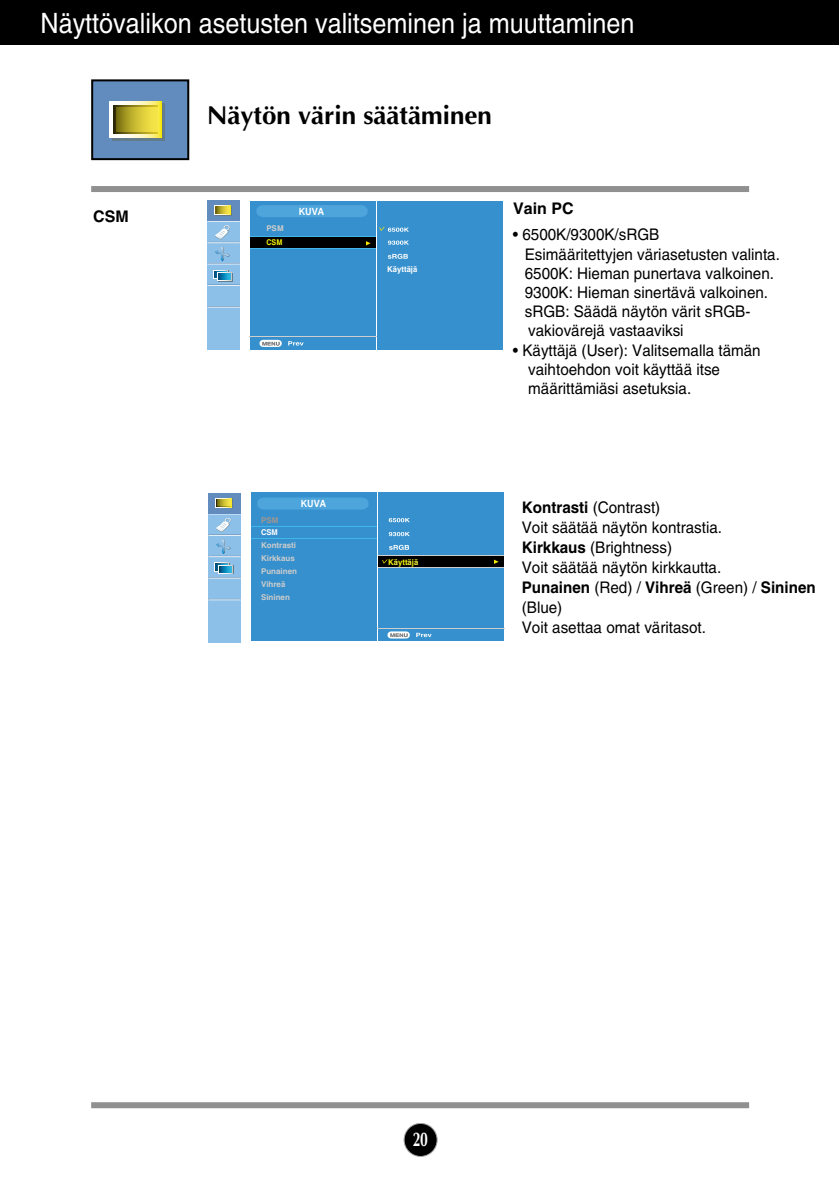
<style>
.page{position:relative;width:839px;height:1189px;background:#fff}
.page>*{position:absolute;margin:0;border:0;box-sizing:border-box;transform-origin:0 0}
.t1{font:28px "Helvetica";color:#fff;scale:.9 1}
.t2{font:700 26px "Optima";color:#000}
.t3{font:700 20px "Optima";color:#fff;scale:.7 1}
.t4{font:16px/19.2px "Helvetica";color:#000;scale:.95 1}
.t5{font:700 16px "Helvetica";color:#000}
.t6{font:700 10px "Svoboda FWF";color:#fff;scale:.9 1}
.t7{font:700 8px/13px "Helvetica";color:#ccc}
.t8{font:700 8px "Helvetica";color:#f8f400}
.t9{font:700 8px "Helvetica";color:#fff}
.t10{font:700 8px "Helvetica";color:#a19690}
.t11{font:700 8px "Helvetica";color:#fff;scale:.95 1}
.t12{font:700 8px "Svoboda FWF";color:#ccc}
.t13{font:700 8px "Svoboda FWF";color:#f8f400;scale:.9 1}
.s1{color:#fbf53a}
.s2{font-weight:700}
</style>
<div class="page">
<div style="left:404px;top:1123px;width:33px;height:33px;background:#000;border-radius:50%"></div>
<div style="left:403px;top:1123px;width:34px;height:34px;border:2px solid #a5a5a5;border-radius:50%"></div>
<div style="left:0;top:0;width:839px;height:45px;background:#000"></div>
<div style="left:91px;top:186px;width:658px;height:6px;background:#909090"></div>
<div style="left:92px;top:80px;width:96px;height:79px;background:#638cbe"></div>
<svg style="left:112px;top:103px;width:52px;height:37px"></svg>
<svg style="left:110px;top:101px;width:51px;height:36px"></svg>
<svg style="left:114px;top:105px;width:43px;height:29px"></svg>
<svg style="left:116px;top:107px;width:41px;height:25px"></svg>
<div style="left:91px;top:79px;width:98px;height:81px;border:2px solid #000"></div>
<div style="left:91px;top:1102px;width:658px;height:6px;background:#909090"></div>
<div style="left:251px;top:492px;width:125px;height:149px;background:#3690cd"></div>
<div style="left:378px;top:492px;width:125px;height:149px;background:#3690cd"></div>
<svg style="left:251px;top:526px;width:126px;height:12px"></svg>
<div style="left:251px;top:527px;width:126px;height:10px;background:#3690cd"></div>
<div style="left:378px;top:556px;width:126px;height:12px;background:#cecece"></div>
<div style="left:378px;top:556px;width:126px;height:11px;background:#000"></div>
<svg style="left:494px;top:559px;width:4px;height:5px"></svg>
<svg style="left:382px;top:559px;width:6px;height:5px"></svg>
<svg style="left:416px;top:633px;width:15px;height:4px"></svg>
<svg style="left:387px;top:631px;width:23px;height:7px"></svg>
<svg style="left:390px;top:633px;width:17px;height:4px"></svg>
<hr style="left:377px;top:628px;width:128px;height:1px;background:#cecece">
<svg style="left:257px;top:497px;width:111px;height:12px"></svg>
<svg style="left:389px;top:518px;width:21px;height:4px"></svg>
<svg style="left:389px;top:532px;width:21px;height:4px"></svg>
<div style="left:208px;top:493px;width:33px;height:149px;background:#8dc0e8"></div>
<hr style="left:208px;top:513px;width:33px;height:1px;background:#6c8aab">
<hr style="left:208px;top:514px;width:33px;height:1px;background:#f1f8fd">
<hr style="left:208px;top:534px;width:33px;height:1px;background:#6c8aab">
<hr style="left:208px;top:535px;width:33px;height:1px;background:#f1f8fd">
<hr style="left:208px;top:556px;width:33px;height:1px;background:#f1f8fd">
<hr style="left:208px;top:577px;width:33px;height:1px;background:#6c8aab">
<hr style="left:208px;top:578px;width:33px;height:1px;background:#f1f8fd">
<hr style="left:208px;top:599px;width:33px;height:1px;background:#f1f8fd">
<svg style="left:216px;top:539px;width:15px;height:15px"></svg>
<div style="left:208px;top:493px;width:33px;height:20px;background:#638cbe"></div>
<svg style="left:216px;top:498px;width:16px;height:10px"></svg>
<svg style="left:215px;top:498px;width:16px;height:9px"></svg>
<div style="left:216px;top:499px;width:14px;height:7px;background:#292505"></div>
<svg style="left:217px;top:499px;width:13px;height:7px"></svg>
<div style="left:215px;top:563px;width:14px;height:9px;background:#c7c7c6"></div>
<svg style="left:214px;top:563px;width:14px;height:8px"></svg>
<svg style="left:219px;top:565px;width:14px;height:9px"></svg>
<svg style="left:218px;top:565px;width:14px;height:8px"></svg>
<svg style="left:215px;top:564px;width:16px;height:8px"></svg>
<svg style="left:216px;top:518px;width:15px;height:14px"></svg>
<svg style="left:389px;top:545px;width:20px;height:5px"></svg>
<div style="left:250px;top:201px;width:125px;height:149px;background:#3690cd"></div>
<div style="left:377px;top:201px;width:125px;height:149px;background:#3690cd"></div>
<svg style="left:250px;top:237px;width:126px;height:12px"></svg>
<div style="left:250px;top:238px;width:126px;height:10px;background:#000"></div>
<svg style="left:366px;top:241px;width:4px;height:4px"></svg>
<svg style="left:288px;top:341px;width:15px;height:4px"></svg>
<svg style="left:259px;top:340px;width:23px;height:7px"></svg>
<svg style="left:262px;top:342px;width:17px;height:3px"></svg>
<hr style="left:249px;top:336px;width:128px;height:1px;background:#cecece">
<svg style="left:256px;top:205px;width:111px;height:12px"></svg>
<svg style="left:388px;top:240px;width:21px;height:5px"></svg>
<svg style="left:379px;top:227px;width:30px;height:5px"></svg>
<div style="left:207px;top:200px;width:33px;height:149px;background:#8dc0e8"></div>
<hr style="left:207px;top:221px;width:33px;height:1px;background:#f1f8fd">
<hr style="left:207px;top:242px;width:33px;height:1px;background:#f1f8fd">
<hr style="left:207px;top:263px;width:33px;height:1px;background:#6c8aab">
<hr style="left:207px;top:264px;width:33px;height:1px;background:#f1f8fd">
<hr style="left:207px;top:285px;width:33px;height:1px;background:#f1f8fd">
<hr style="left:207px;top:306px;width:33px;height:1px;background:#6c8aab">
<hr style="left:207px;top:307px;width:33px;height:1px;background:#f1f8fd">
<svg style="left:215px;top:246px;width:15px;height:15px"></svg>
<div style="left:207px;top:200px;width:33px;height:21px;background:#638cbe"></div>
<svg style="left:215px;top:206px;width:16px;height:9px"></svg>
<svg style="left:214px;top:205px;width:16px;height:9px"></svg>
<svg style="left:215px;top:206px;width:14px;height:8px"></svg>
<svg style="left:216px;top:207px;width:13px;height:6px"></svg>
<svg style="left:213px;top:270px;width:14px;height:8px"></svg>
<div style="left:218px;top:273px;width:14px;height:8px;background:#c7c7c6"></div>
<svg style="left:217px;top:272px;width:14px;height:9px"></svg>
<svg style="left:214px;top:271px;width:16px;height:9px"></svg>
<svg style="left:215px;top:225px;width:15px;height:15px"></svg>
<svg style="left:388px;top:254px;width:20px;height:5px"></svg>
<h1 class="t1" style="left:40px;top:13px;width:661px">Näyttövalikon asetusten valitseminen ja muuttaminen</h1>
<p class="t5" style="left:93px;top:211px;width:37px">CSM</p>
<h2 class="t2" style="left:207px;top:104px;width:286px">Näytön värin säätäminen</h2>
<p class="t12" style="left:266px;top:226px;width:19px">PSM</p>
<p class="t13" style="left:266px;top:240px;width:19px">CSM</p>
<p class="t6" style="left:299px;top:207px;width:30px">KUVA</p>
<p class="t9" style="left:387px;top:266px;width:32px">Käyttäjä</p>
<p class="t5" style="left:513px;top:203px;width:62px">Vain PC</p>
<p class="t4" style="left:525px;top:227px;width:270px;text-indent:-12px">• 6500K/9300K/sRGB<br>Esimääritettyjen väriasetusten valinta.<br>6500K: Hieman punertava valkoinen.<br>9300K: Hieman sinertävä valkoinen. sRGB: Säädä näytön värit sRGB&shy;vakiovärejä vastaaviksi</p>
<p class="t4" style="left:528px;top:342px;width:246px;text-indent:-15px">• Käyttäjä (User): Valitsemalla tämän vaihtoehdon voit käyttää itse määrittämiäsi asetuksia.</p>
<p class="t6" style="left:301px;top:500px;width:30px">KUVA</p>
<p class="t10" style="left:261px;top:517px;width:19px">PSM</p>
<p class="t11" style="left:261px;top:529px;width:19px">CSM</p>
<p class="t7" style="left:261px;top:540px;width:37px">Kontrasti<br>Kirkkaus<br>Punainen<br>Vihreä<br>Sininen</p>
<p class="t8" style="left:388px;top:559px;width:32px">K<span class="s1">ä</span>ytt<span class="s1">ä</span>j<span class="s1">ä</span></p>
<p class="t4" style="left:522px;top:499px;width:311px;line-height:20px"><span class="s2">Kontrasti</span> (Contrast)<br>Voit säätää näytön kontrastia.<br><span class="s2">Kirkkaus</span> (Brightness)<br>Voit säätää näytön kirkkautta.<br><span class="s2">Punainen</span> (Red) / <span class="s2">Vihreä</span> (Green) / <span class="s2">Sininen </span>(Blue)<br>Voit asettaa omat väritasot.</p>
<p class="t3" style="left:413px;top:1131px;width:23px">20</p>
</div>
